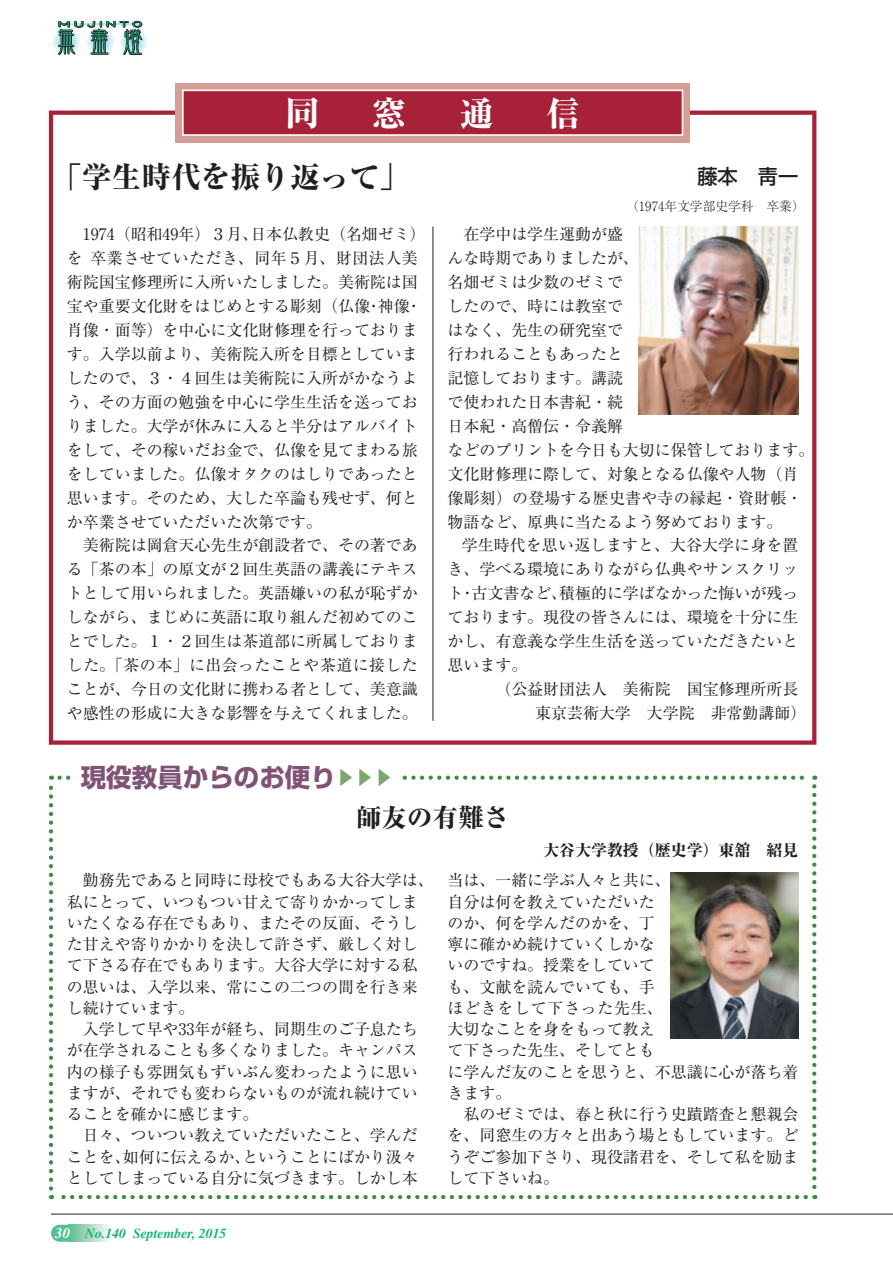
<style>
.page{position:relative;width:893px;height:1263px;background:#fff}
.page>*{position:absolute;margin:0;border:0;box-sizing:border-box;transform-origin:0 0}
.t1{font:34.05px "Ryumin Pr 5 Heavy 90 pv RKSJ V";color:#fff}
.t2{font:29.7px "Ryumin Pr 5 Heavy 90 pv RKSJ V";color:#231f20}
.t3{font:25.5px "Shin Go Pr 5 Bold 90 pv RKSJ H";color:#805276}
.t4{font:25.5px "Ryumin Pr 5 Heavy 90 pv RKSJ V";color:#231f20}
.t5{font:20.25px "Shin Go Pr 5 Medium 90 pv RKSJ H";color:#231f20}
.t6{font:19.2px/19.2px "Ryumin Pr 5 Heavy 90 pv RKSJ V";color:#7da570;text-align:justify}
.t7{font:15.9px/23.9px "Ryumin Pr 5 Regular 90 pv RKSJ H";color:#231f20}
.t8{font:15.9px "Ryumin Pr 5 Heavy 90 pv RKSJ V";color:#231f20}
.t9{font:italic 700 13.8px "Times";color:#13b27b}
.t10{font:12.75px "Ryumin Pr 5 Light 90 pv RKSJ H";color:#231f20}
.s1{font-size:14.85px;color:#fff}
</style>
<div class="page">
<svg style="left:118px;top:26px;width:30px;height:30px"></svg>
<div style="left:85px;top:26px;width:30px;height:30px;background:#f8fcfc;border-radius:50%"></div>
<svg style="left:51px;top:26px;width:30px;height:30px"></svg>
<svg style="left:58px;top:21px;width:85px;height:34px"></svg>
<div style="left:68px;top:1225px;width:43px;height:17px;background:linear-gradient(to right,#59bc90,#fbfaf8)"></div>
<svg style="left:51px;top:1225px;width:17px;height:17px"></svg>
<hr style="left:51px;top:1214px;width:842px;height:1px;background:#231f20">
<div style="left:49px;top:111px;width:767px;height:634px;border:4px solid #a72239"></div>
<svg style="left:51px;top:1195px;width:755px;height:4px"></svg>
<svg style="left:49px;top:775px;width:4px;height:413px"></svg>
<svg style="left:60px;top:775px;width:755px;height:5px"></svg>
<svg style="left:812px;top:786px;width:4px;height:413px"></svg>
<div style="left:175px;top:83px;width:515px;height:59px;background:#d49d96"></div>
<div style="left:183px;top:90px;width:499px;height:45px;background:#a72239"></div>
<div style="left:182px;top:90px;width:501px;height:46px;border:2px solid #fff"></div>
<div style="left:72px;top:761px;width:330px;height:34px;background:#fff"></div>
<img style="left:671px;top:872px;width:127px;height:166px">
<hr style="left:433px;top:226px;width:1px;height:495px;background:#231f20">
<img style="left:639px;top:226px;width:159px;height:189px">
<h1 class="t1" style="left:286px;top:100px;width:296px">同　　窓　　通　　信</h1>
<h2 class="t2" style="left:52px;top:165px;width:359px">「学生時代を振り返って」</h2>
<p class="t5" style="left:697px;top:169px;width:102px">藤本　靑一</p>
<p class="t10" style="left:626px;top:201px;width:180px">（1974年文学部史学科　卒業）</p>
<p class="t7" style="left:67px;top:225px;width:360px">　1974（昭和49年）３月、日本仏教史（名畑ゼミ）を 卒業させていただき、同年５月、財団法人美術院国宝修理所に入所いたしました。美術院は国宝や重要文化財をはじめとする彫刻（仏像・神像・肖像・面等）を中心に文化財修理を行っております。入学以前より、美術院入所を目標としていましたので、３・４回生は美術院に入所がかなうよう、その方面の勉強を中心に学生生活を送っておりました。大学が休みに入ると半分はアルバイトをして、その稼いだお金で、仏像を見てまわる旅をしていました。仏像オタクのはしりであったと思います。そのため、大した卒論も残せず、何とか卒業させていただいた次第です。<br>　美術院は岡倉天心先生が創設者で、その著である「茶の本」の原文が２回生英語の講義にテキストとして用いられました。英語嫌いの私が恥ずかしながら、まじめに英語に取り組んだ初めてのことでした。１・２回生は茶道部に所属しておりました。「茶の本」に出会ったことや茶道に接したことが、今日の文化財に携わる者として、美意識や感性の形成に大きな影響を与えてくれました。</p>
<p class="t7" style="left:448px;top:225px;width:368px">　在学中は学生運動が盛<br>んな時期でありましたが、<br>名畑ゼミは少数のゼミで<br>したので、時には教室で<br>はなく、先生の研究室で<br>行われることもあったと<br>記憶しております。講読<br>で使われた日本書紀・続<br>日本紀・高僧伝・令義解<br>などのプリントを今日も大切に保管しております。文化財修理に際して、対象となる仏像や人物（肖像彫刻）の登場する歴史書や寺の縁起・資財帳・物語など、原典に当たるよう努めております。</p>
<p class="t7" style="left:448px;top:536px;width:352px;text-align:justify;text-indent:14px">学生時代を思い返しますと、大谷大学に身を置き、学べる環境にありながら仏典やサンスクリット・古文書など、積極的に学ばなかった悔いが残っております。現役の皆さんには、環境を十分に生かし、有意義な学生生活を送っていただきたいと思います。</p>
<p class="t7" style="left:535px;top:679px;width:273px;text-indent:-40px">（公益財団法人　美術院　国宝修理所所長東京芸術大学　大学院　非常勤講師）</p>
<h3 class="t3" style="left:81px;top:768px;width:257px">現役教員からのお便り</h3>
<p class="t6" style="left:339px;top:787px;width:21px;rotate:-90deg">▼ ▼ ▼</p>
<h3 class="t4" style="left:356px;top:808px;width:155px">師友の有難さ</h3>
<p class="t8" style="left:543px;top:844px;width:257px">大谷大学教授（歴史学）東舘　紹見</p>
<p class="t7" style="left:67px;top:872px;width:368px;line-height:21.3px">　勤務先であると同時に母校でもある大谷大学は、私にとって、いつもつい甘えて寄りかかってしまいたくなる存在でもあり、またその反面、そうした甘えや寄りかかりを決して許さず、厳しく対して下さる存在でもあります。大谷大学に対する私の思いは、入学以来、常にこの二つの間を行き来し続けています。<br>　入学して早や33年が経ち、同期生のご子息たちが在学されることも多くなりました。キャンパス内の様子も雰囲気もずいぶん変わったように思いますが、それでも変わらないものが流れ続けていることを確かに感じます。<br>　日々、ついつい教えていただいたこと、学んだことを、如何に伝えるか、ということにばかり汲々としてしまっている自分に気づきます。しかし本</p>
<p class="t7" style="left:448px;top:872px;width:352px;line-height:21.3px">当は、一緒に学ぶ人々と共に、<br>自分は何を教えていただいた<br>のか、何を学んだのかを、丁<br>寧に確かめ続けていくしかな<br>いのですね。授業をしていて<br>も、文献を読んでいても、手<br>ほどきをして下さった先生、<br>大切なことを身をもって教え<br>て下さった先生、そしてとも<br>に学んだ友のことを思うと、不思議に心が落ち着きます。<br>　私のゼミでは、春と秋に行う史蹟踏査と懇親会を、同窓生の方々と出あう場ともしています。どうぞご参加下さり、現役諸君を、そして私を励まして下さいね。</p>
<p class="t9" style="left:55px;top:1228px;width:173px"><span class="s1">30</span> No.140 September, 2015</p>
</div>
